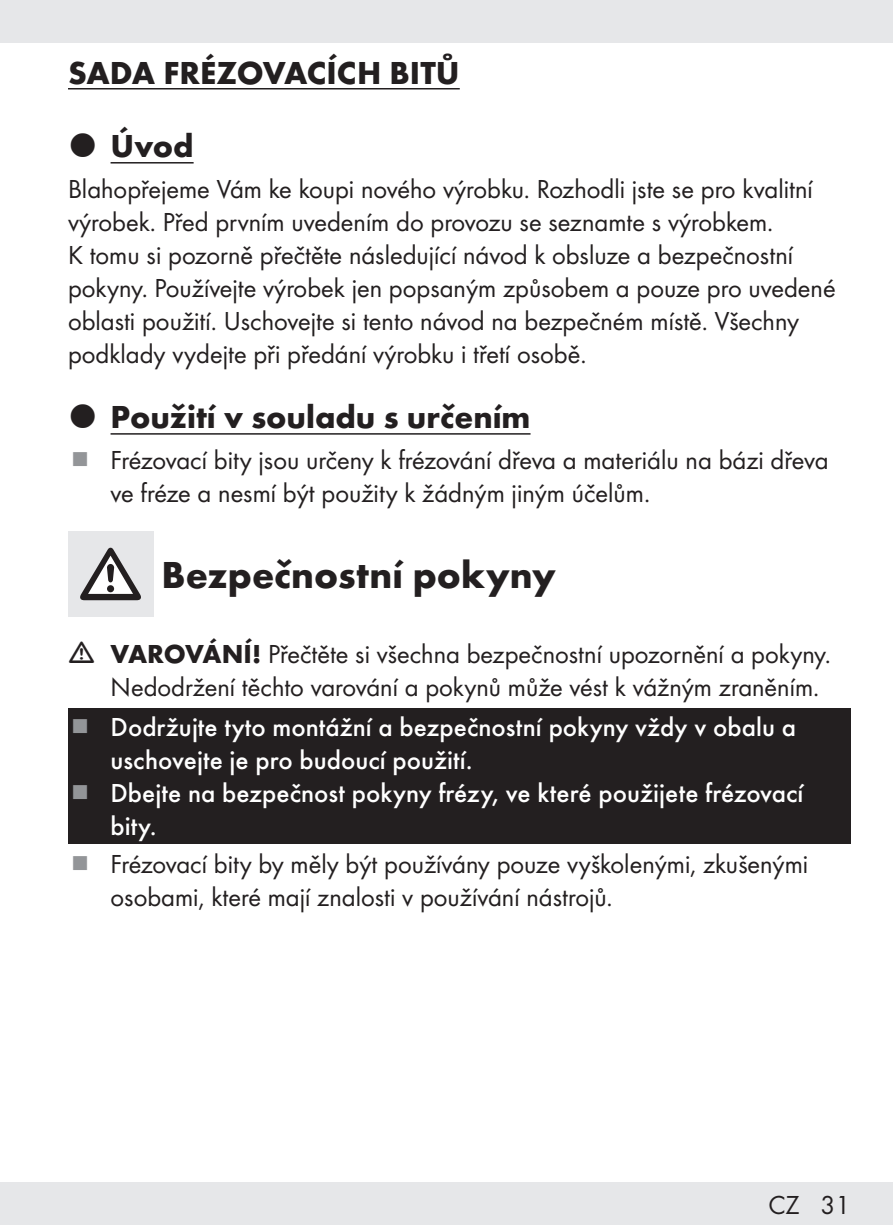
<style>
.page{position:relative;width:893px;height:1225px;background:#fff}
.page>*{position:absolute;margin:0;border:0;box-sizing:border-box;transform-origin:0 0}
.Headline-01{font:700 39px "Futura";color:#231f20}
.Product_Name{font:700 33px "Futura";color:#231f20}
.Body{font:27px/33px "Futura Boo";color:#231f20}
.t1{font:500 27px/33px "Futura";color:#fff}
.s1{font-family:"Futura";font-weight:700}
</style>
<div class="page">
<div style="left:0;top:1182px;width:893px;height:43px;background:#e6e7e9"></div>
<div style="left:0;top:0;width:893px;height:43px;background:#e6e7e9"></div>
<hr style="left:68px;top:88px;width:392px;height:1px;background:#231f20">
<hr style="left:111px;top:162px;width:83px;height:1px;background:#231f20">
<hr style="left:111px;top:433px;width:420px;height:1px;background:#231f20">
<div style="left:68px;top:531px;width:85px;height:85px;background:#e6e7e9"></div>
<svg style="left:80px;top:548px;width:61px;height:52px"></svg>
<div style="left:68px;top:708px;width:782px;height:135px;background:#231f20"></div>
<p class="Product_Name" style="left:68px;top:48px;width:393px">SADA FRÉZOVACÍCH BITŮ</p>
<p class="Product_Name" style="left:111px;top:121px;width:85px">Úvod</p>
<p class="Body" style="left:68px;top:171px;width:769px">Blahopřejeme Vám ke koupi nového výrobku. Rozhodli jste se pro kvalitní výrobek. Před prvním uvedením do provozu se seznamte s výrobkem.<br>K tomu si pozorně přečtěte následující návod k obsluze a bezpečnostní pokyny. Používejte výrobek jen popsaným způsobem a pouze pro uvedené oblasti použití. Uschovejte si tento návod na bezpečném místě. Všechny podklady vydejte při předání výrobku i třetí osobě.</p>
<p class="Product_Name" style="left:111px;top:392px;width:421px">Použití v souladu s určením</p>
<p class="Body" style="left:111px;top:442px;width:719px">Frézovací bity jsou určeny k frézování dřeva a materiálu na bázi dřeva ve fréze a nesmí být použity k žádným jiným účelům.</p>
<p class="Headline-01" style="left:162px;top:546px;width:396px">Bezpečnostní pokyny</p>
<p class="Body" style="left:111px;top:636px;width:719px"><span class="s1">VAROVÁNÍ!</span> Přečtěte si všechna bezpečnostní upozornění a pokyny.<br>Nedodržení těchto varování a pokynů může vést k vážným zraněním.</p>
<p class="t1" style="left:111px;top:709px;width:687px">Dodržujte tyto montážní a bezpečnostní pokyny vždy v obalu a uschovejte je pro budoucí použití.</p>
<p class="t1" style="left:111px;top:775px;width:694px">Dbejte na bezpečnost pokyny frézy, ve které použijete frézovací bity.</p>
<p class="Body" style="left:111px;top:846px;width:699px">Frézovací bity by měly být používány pouze vyškolenými, zkušenými osobami, které mají znalosti v používání nástrojů.</p>
<p class="Body" style="left:768px;top:1186px;width:84px">CZ 31</p>
</div>
